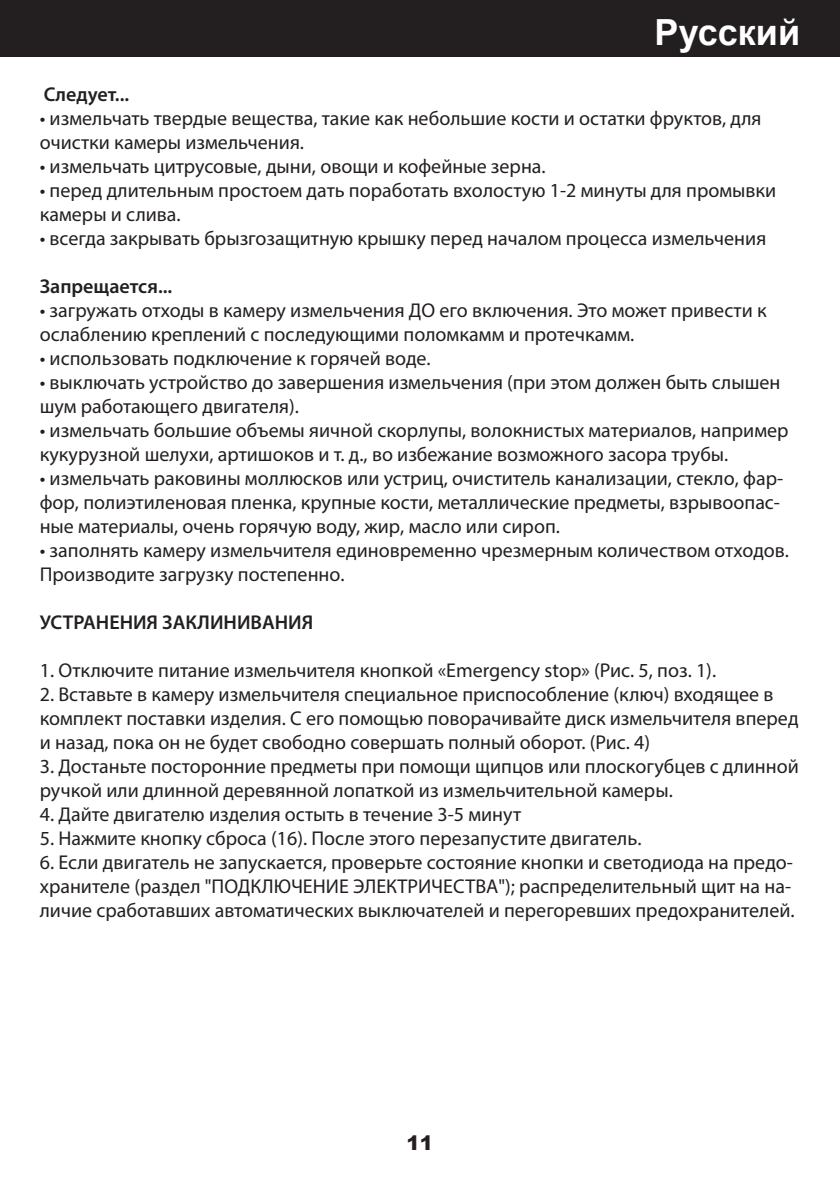
<style>
.page{position:relative;width:840px;height:1191px;background:#fff}
.page>*{position:absolute;margin:0;border:0;box-sizing:border-box;transform-origin:0 0}
.t1{font:700 36px "Arial";color:#fff}
.t2{font:20px/24px "Myriad Pro";color:#231f20}
.t3{font:600 20px "Myriad Pro";color:#231f20}
.t4{font:900 20px "Arial";color:#231f20}
</style>
<div class="page">
<div style="left:0;top:0;width:839px;height:57px;background:#231f20"></div>
<h1 class="t1" style="left:654px;top:7px;width:147px">Русский</h1>
<p class="t3" style="left:44px;top:81px;width:87px">Cледует...</p>
<p class="t2" style="left:40px;top:105px;width:722px">• измельчать твердые вещества, такие как небольшие кости и остатки фруктов, для очистки камеры измельчения.</p>
<p class="t2" style="left:40px;top:153px;width:507px">• измельчать цитрусовые, дыни, овощи и кофейные зерна.</p>
<p class="t2" style="left:40px;top:177px;width:737px">• перед длительным простоем дать поработать вхолостую 1-2 минуты для промывки камеры и слива.</p>
<p class="t2" style="left:40px;top:225px;width:727px">• всегда закрывать брызгозащитную крышку перед началом процесса измельчения</p>
<p class="t3" style="left:40px;top:273px;width:134px">Запрещается...</p>
<p class="t2" style="left:40px;top:297px;width:728px">• загружать отходы в камеру измельчения ДО его включения. Это может привести к ослаблению креплений с последующими поломкамм и протечкамм.</p>
<p class="t2" style="left:40px;top:345px;width:392px">• использовать подключение к горячей воде.</p>
<p class="t2" style="left:40px;top:369px;width:741px">• выключать устройство до завершения измельчения (при этом должен быть слышен шум работающего двигателя).</p>
<p class="t2" style="left:40px;top:417px;width:750px">• измельчать большие объемы яичной скорлупы, волокнистых материалов, например кукурузной шелухи, артишоков и т. д., во избежание возможного засора трубы.</p>
<p class="t2" style="left:40px;top:465px;width:744px">• измельчать раковины моллюсков или устриц, очиститель канализации, стекло, фар&shy;фор, полиэтиленовая пленка, крупные кости, металлические предметы, взрывоопас&shy;ные материалы, очень горячую воду, жир, масло или сироп.</p>
<p class="t2" style="left:40px;top:537px;width:750px">• заполнять камеру измельчителя единовременно чрезмерным количеством отходов.<br>Производите загрузку постепенно.</p>
<p class="t3" style="left:40px;top:609px;width:275px">УСТРАНЕНИЯ ЗАКЛИНИВАНИЯ</p>
<p class="t2" style="left:40px;top:657px;width:677px">1. Отключите питание измельчителя кнопкой «Emergency stop» (Рис. 5, поз. 1).</p>
<p class="t2" style="left:40px;top:681px;width:760px">2. Вставьте в камеру измельчителя специальное приспособление (ключ) входящее в комплект поставки изделия. С его помощью поворачивайте диск измельчителя вперед и назад, пока он не будет свободно совершать полный оборот. (Рис. 4)</p>
<p class="t2" style="left:40px;top:753px;width:760px">3. Достаньте посторонние предметы при помощи щипцов или плоскогубцев с длинной ручкой или длинной деревянной лопаткой из измельчительной камеры.</p>
<p class="t2" style="left:40px;top:801px;width:482px">4. Дайте двигателю изделия остыть в течение 3-5 минут</p>
<p class="t2" style="left:40px;top:825px;width:603px">5. Нажмите кнопку сброса (16). После этого перезапустите двигатель.</p>
<p class="t2" style="left:40px;top:849px;width:756px">6. Если двигатель не запускается, проверьте состояние кнопки и светодиода на предо&shy;хранителе (раздел "ПОДКЛЮЧЕНИЕ ЭЛЕКТРИЧЕСТВА"); распределительный щит на на&shy;личие сработавших автоматических выключателей и перегоревших предохранителей.</p>
<p class="t4" style="left:406px;top:1128px;width:28px">11</p>
</div>
